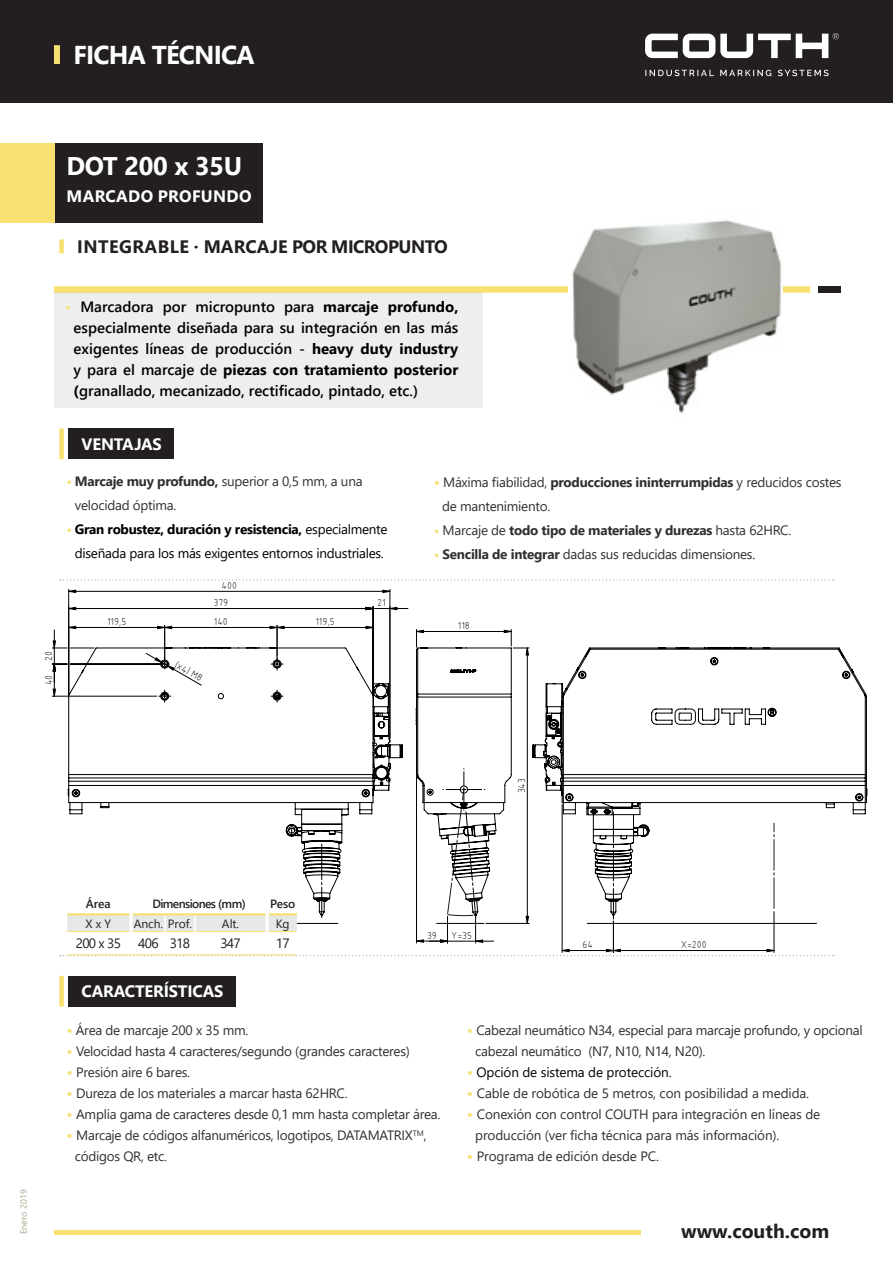
<style>
.page{position:relative;width:893px;height:1263px;background:#fff}
.page>*{position:absolute;margin:0;border:0;box-sizing:border-box;transform-origin:0 0}
.t1{font:700 25.8px "Segoe UI";letter-spacing:-.03em;color:#fff}
.t2{font:700 25.5px "Segoe UI";letter-spacing:-.01em;color:#fff}
.t3{font:700 19.5px "Segoe UI";color:#231f20}
.t4{font:700 18px "Segoe UI";letter-spacing:.005em;color:#231f20}
.t5{font:700 16.5px "Segoe UI";letter-spacing:-.01em;color:#fff}
.t6{font:700 16.5px "Segoe UI";letter-spacing:.02em;color:#fff}
.t7{font:600 15px/21px "Segoe UI";color:#000;text-align:justify}
.t8{font:13.5px/21px "Segoe UI";letter-spacing:-.02em;color:#312f30}
.t9{font:13.5px/24px "Segoe UI";letter-spacing:-.02em;color:#000001;text-align:center}
.t10{font:700 13.5px "Segoe UI";letter-spacing:-.02em;color:#312f30}
.t11{font:13.5px "Segoe UI";letter-spacing:-.05em;color:#231f20}
.t12{font:600 12px "Segoe UI";letter-spacing:-.05em;color:#231f20}
.t13{font:12px "Segoe UI";color:#231f20}
.t14{font:10.05px "SW Isop 3";color:#000}
.t15{font:9px "Segoe UI";color:#aaaa8d}
.s1{color:#f8e279}
.s2{font-weight:700}
.s3{font-weight:700;color:#f8e279}
.s4{font-weight:700;font-size:15px;color:#f8e279}
.s5{font-weight:400}
</style>
<div class="page">
<hr style="left:774px;top:911px;width:1px;height:41px;background:#000">
<hr style="left:587px;top:923px;width:230px;height:1px;background:#000">
<hr style="left:128px;top:923px;width:210px;height:1px;background:#000">
<hr style="left:390px;top:589px;width:1px;height:149px;background:#000">
<hr style="left:68px;top:589px;width:1px;height:106px;background:#000">
<hr style="left:613px;top:921px;width:1px;height:31px;background:#000">
<hr style="left:562px;top:804px;width:1px;height:148px;background:#000">
<hr style="left:373px;top:606px;width:1px;height:89px;background:#000">
<svg style="left:68px;top:590px;width:322px;height:3px"></svg>
<svg style="left:52px;top:607px;width:356px;height:90px"></svg>
<svg style="left:68px;top:647px;width:335px;height:269px"></svg>
<svg style="left:416px;top:629px;width:113px;height:314px"></svg>
<svg style="left:532px;top:647px;width:336px;height:269px"></svg>
<div style="left:0;top:0;width:893px;height:103px;background:#231f20"></div>
<div style="left:54px;top:45px;width:6px;height:19px;background:#f8e071"></div>
<svg style="left:645px;top:33px;width:194px;height:43px"></svg>
<div style="left:819px;top:286px;width:22px;height:7px;background:#231f20"></div>
<div style="left:54px;top:143px;width:208px;height:80px;background:#231f20"></div>
<div style="left:59px;top:239px;width:5px;height:14px;background:#f8e071"></div>
<div style="left:0;top:143px;width:54px;height:80px;background:#f8e071"></div>
<div style="left:68px;top:976px;width:168px;height:30px;background:#231f20"></div>
<div style="left:59px;top:976px;width:5px;height:31px;background:#f8e071"></div>
<svg style="left:60px;top:579px;width:774px;height:2px"></svg>
<svg style="left:60px;top:949px;width:774px;height:7px"></svg>
<hr style="left:67px;top:913px;width:63px;height:2px;background:#f8e071">
<hr style="left:133px;top:913px;width:32px;height:2px;background:#f8e071">
<hr style="left:165px;top:913px;width:30px;height:2px;background:#f8e071">
<hr style="left:195px;top:913px;width:71px;height:2px;background:#f8e071">
<hr style="left:269px;top:913px;width:28px;height:2px;background:#f8e071">
<hr style="left:131px;top:954px;width:34px;height:1px;background:#f8e071">
<hr style="left:165px;top:954px;width:30px;height:1px;background:#f8e071">
<hr style="left:195px;top:954px;width:72px;height:1px;background:#f8e071">
<hr style="left:67px;top:954px;width:64px;height:1px;background:#f8e071">
<hr style="left:267px;top:954px;width:30px;height:1px;background:#f8e071">
<hr style="left:130px;top:893px;width:3px;height:21px;background:#fff">
<svg style="left:67px;top:914px;width:230px;height:18px;background:#e9e6d9"></svg>
<hr style="left:266px;top:893px;width:3px;height:21px;background:#fff">
<hr style="left:130px;top:931px;width:3px;height:23px;background:#fff">
<hr style="left:266px;top:931px;width:3px;height:23px;background:#fff">
<hr style="left:164px;top:931px;width:2px;height:23px;background:#fff">
<hr style="left:194px;top:931px;width:2px;height:23px;background:#fff">
<div style="left:54px;top:1230px;width:586px;height:5px;background:#f8e071"></div>
<div style="left:68px;top:428px;width:106px;height:31px;background:#231f20"></div>
<div style="left:59px;top:428px;width:5px;height:31px;background:#f8e071"></div>
<div style="left:54px;top:293px;width:429px;height:115px;background:#eeeeef"></div>
<svg style="left:54px;top:286px;width:756px;height:7px;background:#f6e07c"></svg>
<img style="left:568px;top:220px;width:214px;height:193px">
<p class="t1" style="left:74px;top:31px;width:183px">FICHA TÉCNICA</p>
<p class="t2" style="left:66px;top:142px;width:177px">DOT 200 x 35U</p>
<p class="t6" style="left:67px;top:181px;width:186px">MARCADO PROFUNDO</p>
<p class="t4" style="left:77px;top:229px;width:372px">INTEGRABLE · MARCAJE POR MICROPUNTO</p>
<p class="t7" style="left:74px;top:295px;width:386px;text-indent:-9px"><span class="s1">•</span> Marcadora por micropunto para <span class="s2">marcaje profundo, </span>especialmente diseñada para su integración en las más exigentes líneas de producción - <span class="s2">heavy duty industry </span>y para el marcaje de <span class="s2">piezas con tratamiento posterior (</span>granallado, mecanizado, rectificado, pintado, etc.)</p>
<p class="t14" style="left:42px;top:661px;width:11px;rotate:-90deg">20</p>
<p class="t14" style="left:42px;top:685px;width:12px;rotate:-90deg">40</p>
<p class="t5" style="left:82px;top:428px;width:82px">VENTAJAS</p>
<p class="t8" style="left:75px;top:468px;width:289px;line-height:24px;text-indent:-9px"><span class="s3">•</span> <span class="s2">Marcaje muy profundo,</span> superior a 0,5 mm, a una velocidad óptima.</p>
<p class="t9" style="left:66px;top:516px;width:323px"><span class="s3">•</span> <span class="s2">Gran robustez, duración y resistencia,</span> especialmente diseñada para los más exigentes entornos industriales.</p>
<p class="t14" style="left:222px;top:579px;width:17px">400</p>
<p class="t14" style="left:213px;top:596px;width:16px">379</p>
<p class="t14" style="left:377px;top:596px;width:10px">21</p>
<p class="t14" style="left:107px;top:615px;width:21px">119,5</p>
<p class="t14" style="left:214px;top:615px;width:16px">140</p>
<p class="t14" style="left:315px;top:615px;width:21px">119,5</p>
<p class="t14" style="left:179px;top:658px;width:32px;rotate:30deg">(x4) M8</p>
<p class="t8" style="left:442px;top:469px;width:401px;line-height:24px;text-indent:-9px"><span class="s4">•</span> Máxima fiabilidad, <span class="s2">producciones ininterrumpidas</span> y reducidos costes de mantenimiento.</p>
<p class="t10" style="left:434px;top:517px;width:359px"><span class="s1">•</span> <span class="s5">Marcaje de</span> todo tipo de materiales y durezas <span class="s5">hasta 62HRC.</span></p>
<p class="t8" style="left:434px;top:542px;width:323px"><span class="s3">•</span> <span class="s2">Sencilla de integrar</span> dadas sus reducidas dimensiones.</p>
<p class="t14" style="left:458px;top:619px;width:13px">118</p>
<p class="t14" style="left:515px;top:793px;width:17px;rotate:-90deg">343</p>
<p class="t15" style="left:15px;top:1234px;width:46px;rotate:-90deg">Enero 2019</p>
<p class="t12" style="left:86px;top:892px;width:27px">Área</p>
<p class="t12" style="left:152px;top:892px;width:95px">Dimensiones (mm)</p>
<p class="t12" style="left:270px;top:892px;width:27px">Peso</p>
<p class="t13" style="left:85px;top:912px;width:27px">X x Y</p>
<p class="t13" style="left:134px;top:912px;width:60px">Anch. Prof.</p>
<p class="t13" style="left:222px;top:912px;width:19px">Alt.</p>
<p class="t13" style="left:276px;top:912px;width:15px">Kg</p>
<p class="t11" style="left:76px;top:930px;width:47px">200 x 35</p>
<p class="t11" style="left:138px;top:930px;width:22px">406</p>
<p class="t11" style="left:170px;top:930px;width:22px">318</p>
<p class="t11" style="left:220px;top:930px;width:22px">347</p>
<p class="t11" style="left:276px;top:930px;width:15px">17</p>
<p class="t5" style="left:82px;top:976px;width:143px">CARACTERÍSTICAS</p>
<p class="t14" style="left:427px;top:929px;width:11px">39</p>
<p class="t14" style="left:451px;top:929px;width:23px">Y=35</p>
<p class="t14" style="left:582px;top:938px;width:12px">64</p>
<p class="t14" style="left:681px;top:938px;width:27px">X=200</p>
<p class="t8" style="left:66px;top:1019px;width:184px"><span class="s4">•</span> Área de marcaje 200 x 35 mm.</p>
<p class="t8" style="left:66px;top:1040px;width:345px"><span class="s4">•</span> Velocidad hasta 4 caracteres/segundo (grandes caracteres)</p>
<p class="t8" style="left:66px;top:1061px;width:125px"><span class="s4">•</span> Presión aire 6 bares.</p>
<p class="t8" style="left:66px;top:1082px;width:283px"><span class="s4">•</span> Dureza de los materiales a marcar hasta 62HRC.</p>
<p class="t8" style="left:66px;top:1103px;width:376px"><span class="s4">•</span> Amplia gama de caracteres desde 0,1 mm hasta completar área.</p>
<p class="t8" style="left:75px;top:1124px;width:353px;text-indent:-9px"><span class="s4">•</span> Marcaje de códigos alfanuméricos, logotipos, DATAMATRIX<sup>TM</sup>, códigos QR, etc.</p>
<p class="t8" style="left:475px;top:1019px;width:389px;text-indent:-9px"><span class="s4">•</span> Cabezal neumático N34, especial para marcaje profundo, y opcional cabezal neumático (N7, N10, N14, N20).</p>
<p class="t9" style="left:467px;top:1059px;width:206px"><span class="s4">•</span> Opción de sistema de protección.</p>
<p class="t8" style="left:467px;top:1082px;width:344px"><span class="s4">•</span> Cable de robótica de 5 metros, con posibilidad a medida.</p>
<p class="t8" style="left:475px;top:1103px;width:347px;text-indent:-9px"><span class="s4">•</span> Conexión con control COUTH para integración en líneas de producción (ver ficha técnica para más información).</p>
<p class="t8" style="left:467px;top:1145px;width:194px"><span class="s4">•</span> Programa de edición desde PC.</p>
<p class="t14" style="left:621px;top:1025px;width:86px">200 x 35 400 118</p>
<p class="t14" style="left:720px;top:1025px;width:17px">343</p>
<p class="t14" style="left:763px;top:1025px;width:10px">17</p>
<p class="t3" style="left:681px;top:1212px;width:149px">www.couth.com</p>
</div>
